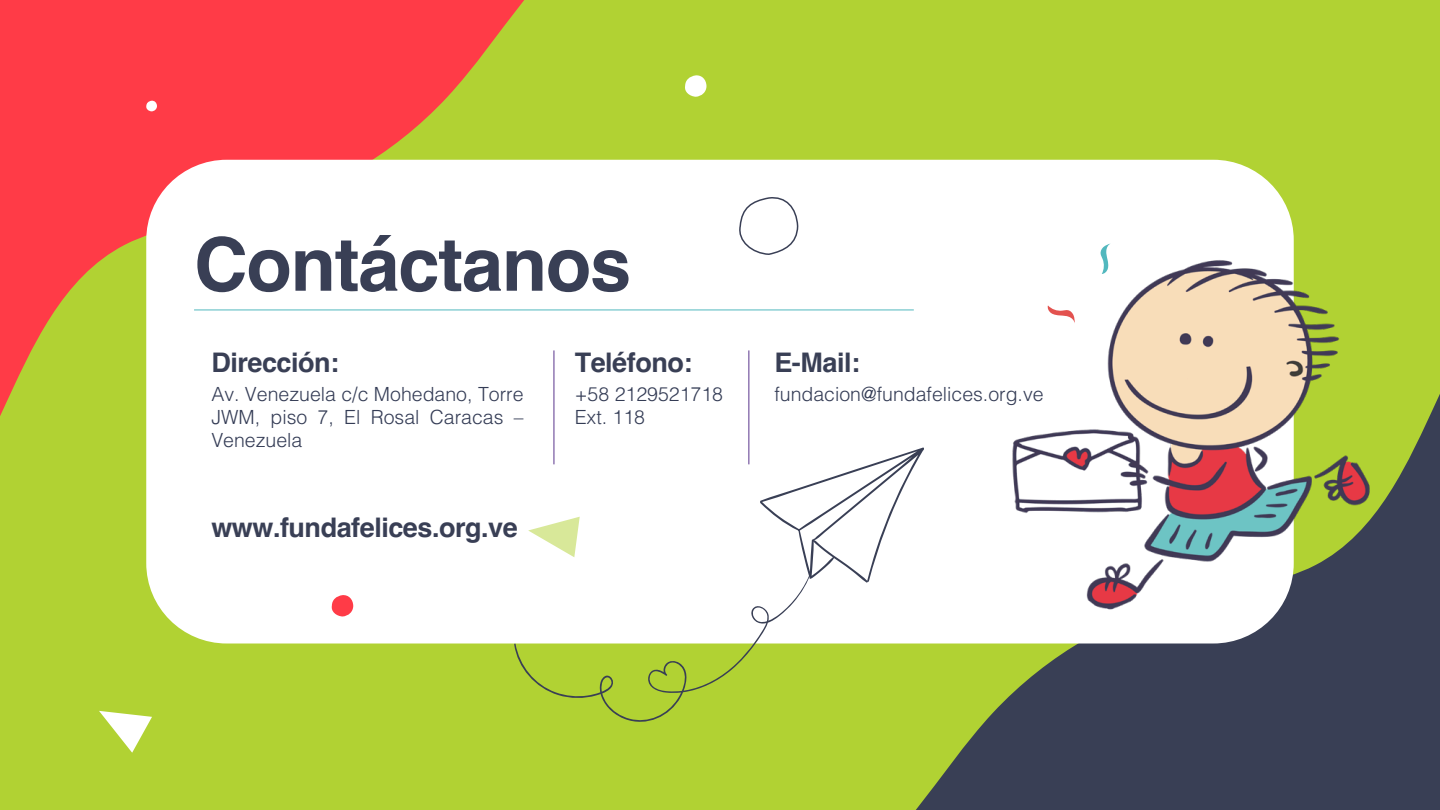
<style>
.page{position:relative;width:1440px;height:810px;background:#b1d233}
.page>*{position:absolute;margin:0;border:0;box-sizing:border-box;transform-origin:0 0}
.t1{font:700 74.25px "Helvetica";letter-spacing:-.015em;color:#393f55}
.t2{font:700 27px "Helvetica";letter-spacing:-.015em;color:#393f55}
.t3{font:300 19.5px/23.4px "Helvetica LT Std";color:#343c55;text-align:justify}
</style>
<div class="page">
<div style="left:916px;top:771px;width:524px;height:39px;background:#393f55"></div>
<svg style="left:0;top:0;width:524px;height:416px;fill:#ff3b47"></svg>
<div style="left:146px;top:160px;width:1148px;height:484px;background:#fff;border-radius:80px"></div>
<svg style="left:739px;top:197px;width:60px;height:58px"></svg>
<svg style="left:331px;top:595px;width:22px;height:22px"></svg>
<svg style="left:528px;top:517px;width:52px;height:40px"></svg>
<svg style="left:99px;top:711px;width:53px;height:42px"></svg>
<svg style="left:685px;top:75px;width:21px;height:22px"></svg>
<hr style="left:554px;top:350px;width:1px;height:114px;background:#5a358c">
<hr style="left:748px;top:350px;width:1px;height:114px;background:#5a358c">
<img style="left:896px;top:159px;width:544px;height:612px">
<svg style="left:760px;top:447px;width:164px;height:136px"></svg>
<svg style="left:514px;top:570px;width:298px;height:152px"></svg>
<svg style="left:1100px;top:244px;width:11px;height:30px"></svg>
<svg style="left:1047px;top:305px;width:28px;height:18px"></svg>
<svg style="left:146px;top:101px;width:11px;height:10px"></svg>
<h1 class="t1" style="left:194px;top:219px;width:439px">Contáctanos</h1>
<h2 class="t2" style="left:211px;top:346px;width:129px">Dirección:</h2>
<h2 class="t2" style="left:575px;top:346px;width:119px">Teléfono:</h2>
<h2 class="t2" style="left:774px;top:346px;width:87px">E-Mail:</h2>
<p class="t3" style="left:211px;top:382px;width:314px">Av. Venezuela c/c Mohedano, Torre JWM, piso 7, El Rosal Caracas – Venezuela</p>
<p class="t3" style="left:575px;top:382px;width:150px">+58 2129521718<br>Ext. 118</p>
<p class="t3" style="left:774px;top:382px;width:271px">fundacion@fundafelices.org.ve</p>
<h2 class="t2" style="left:211px;top:511px;width:308px">www.fundafelices.org.ve</h2>
</div>
